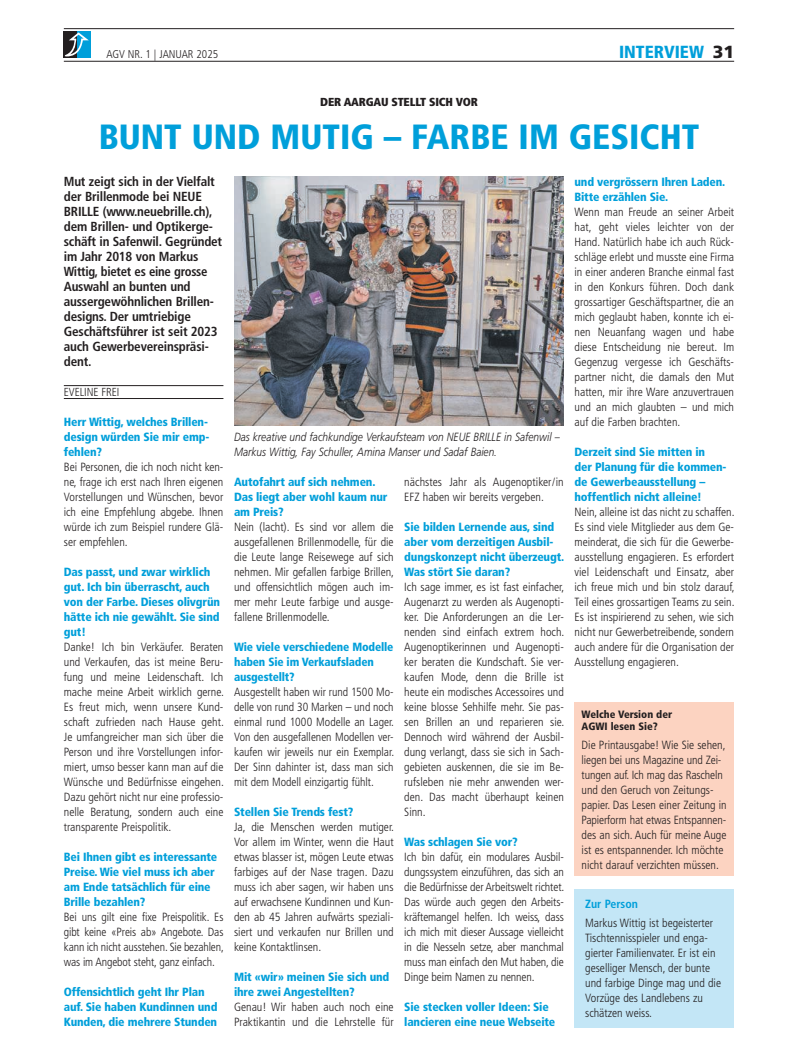
<style>
.page{position:relative;width:798px;height:1063px;background:#fff}
.page>*{position:absolute;margin:0;border:0;box-sizing:border-box;transform-origin:0 0}
.t1{font:900 condensed 35px "Frutiger LT Std";color:#009fda}
.t2{font:900 condensed 17.5px "Frutiger LT Std";color:#009fda}
.t3{font:700 condensed 13.12px/15px "Frutiger LT Std";letter-spacing:-.015em;color:#231f20}
.t4{font:300 condensed 11.88px/15px "Frutiger LT Std";color:#231f20;text-align:justify}
.t5{font:900 condensed 11.88px/15px "Frutiger LT Std";letter-spacing:-.015em;color:#009fda}
.t6{font:italic 300 11.88px/15px "Frutiger LT Std";color:#231f20;scale:.85 1}
.t7{font:700 condensed 11.88px "Frutiger LT Std";color:#009fda}
.t8{font:900 condensed 11.62px "Frutiger LT Std";letter-spacing:-.015em;color:#231f20}
.t9{font:300 condensed 11.62px "Frutiger LT Std";letter-spacing:-.005em;color:#231f20}
.t10{font:300 condensed 11.25px "Frutiger LT Std";color:#231f20}
.t11{font:900 condensed 10.62px/12.5px "Frutiger LT Std";color:#231f20}
.t12{font:300 condensed 9.38px "Frutiger LT Std";color:#fff}
.s1{font-stretch:normal;color:#231f20}
</style>
<div class="page">
<hr style="left:64px;top:28px;width:669px;height:1px;background:#231f20">
<svg style="left:64px;top:32px;width:13px;height:26px"></svg>
<div style="left:77px;top:32px;width:13px;height:26px;background:#009fda"></div>
<svg style="left:65px;top:32px;width:24px;height:24px"></svg>
<hr style="left:64px;top:61px;width:669px;height:1px;background:#231f20">
<hr style="left:64px;top:385px;width:159px;height:1px;background:#231f20">
<hr style="left:64px;top:398px;width:159px;height:1px;background:#231f20">
<div style="left:574px;top:889px;width:159px;height:139px;background:#c3e6f6"></div>
<img style="left:234px;top:177px;width:329px;height:249px">
<div style="left:574px;top:703px;width:159px;height:173px;background:#fcd3c1"></div>
<p class="t10" style="left:106px;top:48px;width:113px">AGV NR. 1 | JANUAR 2025</p>
<h2 class="t2" style="left:619px;top:42px;width:116px">INTERVIEW <span class="s1">31</span></h2>
<p class="t8" style="left:320px;top:95px;width:159px">DER AARGAU STELLT SICH VOR</p>
<h1 class="t1" style="left:99px;top:115px;width:602px">BUNT UND MUTIG – FARBE IM GESICHT</h1>
<p class="t3" style="left:64px;top:174px;width:160px">Mut zeigt sich in der Vielfalt der Brillenmode bei NEUE<br>BRILLE (www.neuebrille.ch), dem Brillen- und Optikerge&shy;schäft in Safenwil. Gegründet im Jahr 2018 von Markus<br>Wittig, bietet es eine grosse<br>Auswahl an bunten und aussergewöhnlichen Brillen&shy;designs. Der umtriebige<br>Geschäftsführer ist seit 2023 auch Gewerbevereinspräsi&shy;dent.</p>
<p class="t9" style="left:64px;top:385px;width:57px">EVELINE FREI</p>
<p class="t5" style="left:64px;top:414px;width:147px;text-align:justify">Herr Wittig, welches Brillen&shy;design würden Sie mir emp&shy;fehlen?</p>
<p class="t4" style="left:64px;top:459px;width:161px">Bei Personen, die ich noch nicht ken&shy;ne, frage ich erst nach Ihren eigenen Vorstellungen und Wünschen, bevor ich eine Empfehlung abgebe. Ihnen würde ich zum Beispiel rundere Glä&shy;ser empfehlen.</p>
<p class="t5" style="left:64px;top:564px;width:158px">Das passt, und zwar wirklich gut. Ich bin überrascht, auch von der Farbe. Dieses olivgrün hätte ich nie gewählt. Sie sind gut!</p>
<p class="t4" style="left:64px;top:639px;width:161px">Danke! Ich bin Verkäufer. Beraten und Verkaufen, das ist meine Beru&shy;fung und meine Leidenschaft. Ich mache meine Arbeit wirklich gerne.<br>Es freut mich, wenn unsere Kund&shy;schaft zufrieden nach Hause geht.<br>Je umfangreicher man sich über die Person und ihre Vorstellungen infor&shy;miert, umso besser kann man auf die Wünsche und Bedürfnisse eingehen.<br>Dazu gehört nicht nur eine professio&shy;nelle Beratung, sondern auch eine transparente Preispolitik.</p>
<p class="t5" style="left:64px;top:849px;width:155px">Bei Ihnen gibt es interessante<br>Preise. Wie viel muss ich aber am Ende tatsächlich für eine<br>Brille bezahlen?</p>
<p class="t4" style="left:64px;top:909px;width:161px">Bei uns gilt eine fixe Preispolitik. Es gibt keine «Preis ab» Angebote. Das kann ich nicht ausstehen. Sie bezahlen, was im Angebot steht, ganz einfach.</p>
<p class="t5" style="left:64px;top:984px;width:155px">Offensichtlich geht Ihr Plan auf. Sie haben Kundinnen und<br>Kunden, die mehrere Stunden</p>
<p class="t12" style="left:550px;top:239px;width:59px;rotate:-90deg">Foto: Eveline Frei</p>
<p class="t6" style="left:234px;top:429px;width:384px">Das kreative und fachkundige Verkaufsteam von NEUE BRILLE in Safenwil –<br>Markus Wittig, Fay Schuller, Amina Manser und Sadaf Baien.</p>
<p class="t5" style="left:234px;top:474px;width:155px">Autofahrt auf sich nehmen.<br>Das liegt aber wohl kaum nur am Preis?</p>
<p class="t4" style="left:234px;top:519px;width:161px">Nein (lacht). Es sind vor allem die ausgefallenen Brillenmodelle, für die die Leute lange Reisewege auf sich nehmen. Mir gefallen farbige Brillen, und offensichtlich mögen auch im&shy;mer mehr Leute farbige und ausge&shy;fallene Brillenmodelle.</p>
<p class="t5" style="left:234px;top:639px;width:161px">Wie viele verschiedene Modelle haben Sie im Verkaufsladen ausgestellt?</p>
<p class="t4" style="left:234px;top:684px;width:161px">Ausgestellt haben wir rund 1500 Mo&shy;delle von rund 30 Marken – und noch einmal rund 1000 Modelle an Lager.<br>Von den ausgefallenen Modellen ver&shy;kaufen wir jeweils nur ein Exemplar.<br>Der Sinn dahinter ist, dass man sich mit dem Modell einzigartig fühlt.</p>
<p class="t5" style="left:234px;top:804px;width:121px">Stellen Sie Trends fest?</p>
<p class="t4" style="left:234px;top:819px;width:161px">Ja, die Menschen werden mutiger.<br>Vor allem im Winter, wenn die Haut etwas blasser ist, mögen Leute etwas farbiges auf der Nase tragen. Dazu muss ich aber sagen, wir haben uns auf erwachsene Kundinnen und Kun&shy;den ab 45 Jahren aufwärts speziali&shy;siert und verkaufen nur Brillen und keine Kontaktlinsen.</p>
<p class="t5" style="left:234px;top:969px;width:157px">Mit «wir» meinen Sie sich und ihre zwei Angestellten?</p>
<p class="t4" style="left:234px;top:999px;width:161px">Genau! Wir haben auch noch eine<br>Praktikantin und die Lehrstelle für</p>
<p class="t4" style="left:404px;top:474px;width:161px">nächstes Jahr als Augenoptiker/in<br>EFZ haben wir bereits vergeben.</p>
<p class="t5" style="left:404px;top:519px;width:161px">Sie bilden Lernende aus, sind aber vom derzeitigen Ausbil&shy;dungskonzept nicht überzeugt.<br>Was stört Sie daran?</p>
<p class="t4" style="left:404px;top:579px;width:161px">Ich sage immer, es ist fast einfacher, Augenarzt zu werden als Augenopti&shy;ker. Die Anforderungen an die Ler&shy;nenden sind einfach extrem hoch.<br>Augenoptikerinnen und Augenopti&shy;ker beraten die Kundschaft. Sie ver&shy;kaufen Mode, denn die Brille ist heute ein modisches Accessoires und keine blosse Sehhilfe mehr. Sie pas&shy;sen Brillen an und reparieren sie.<br>Dennoch wird während der Ausbil&shy;dung verlangt, dass sie sich in Sach&shy;gebieten auskennen, die sie im Be&shy;rufsleben nie mehr anwenden wer&shy;den. Das macht überhaupt keinen Sinn.</p>
<p class="t5" style="left:404px;top:834px;width:115px">Was schlagen Sie vor?</p>
<p class="t4" style="left:404px;top:849px;width:161px">Ich bin dafür, ein modulares Ausbil&shy;dungssystem einzuführen, das sich an die Bedürfnisse der Arbeitswelt richtet.<br>Das würde auch gegen den Arbeits&shy;kräftemangel helfen. Ich weiss, dass ich mich mit dieser Aussage vielleicht in die Nesseln setze, aber manchmal muss man einfach den Mut haben, die Dinge beim Namen zu nennen.</p>
<p class="t5" style="left:404px;top:999px;width:152px">Sie stecken voller Ideen: Sie lancieren eine neue Webseite</p>
<p class="t5" style="left:574px;top:174px;width:152px">und vergrössern Ihren Laden.<br>Bitte erzählen Sie.</p>
<p class="t4" style="left:574px;top:204px;width:161px">Wenn man Freude an seiner Arbeit hat, geht vieles leichter von der Hand. Natürlich habe ich auch Rück&shy;schläge erlebt und musste eine Firma in einer anderen Branche einmal fast in den Konkurs führen. Doch dank grossartiger Geschäftspartner, die an mich geglaubt haben, konnte ich ei&shy;nen Neuanfang wagen und habe diese Entscheidung nie bereut. Im Gegenzug vergesse ich Geschäfts&shy;partner nicht, die damals den Mut hatten, mir ihre Ware anzuvertrauen und an mich glaubten – und mich auf die Farben brachten.</p>
<p class="t5" style="left:574px;top:444px;width:153px">Derzeit sind Sie mitten in<br>der Planung für die kommen&shy;de Gewerbeausstellung – hoffentlich nicht alleine!</p>
<p class="t4" style="left:574px;top:504px;width:161px">Nein, alleine ist das nicht zu schaffen.<br>Es sind viele Mitglieder aus dem Ge&shy;meinderat, die sich für die Gewerbe&shy;ausstellung engagieren. Es erfordert viel Leidenschaft und Einsatz, aber ich freue mich und bin stolz darauf, Teil eines grossartigen Teams zu sein.<br>Es ist inspirierend zu sehen, wie sich nicht nur Gewerbetreibende, sondern auch andere für die Organisation der Ausstellung engagieren.</p>
<p class="t11" style="left:581px;top:708px;width:92px">Welche Version der<br>AGWI lesen Sie?</p>
<p class="t4" style="left:581px;top:737px;width:146px;text-align:left">Die Printausgabe! Wie Sie sehen, liegen bei uns Magazine und Zei&shy;tungen auf. Ich mag das Rascheln und den Geruch von Zeitungs&shy;papier. Das Lesen einer Zeitung in<br>Papierform hat etwas Entspannen&shy;des an sich. Auch für meine Auge ist es entspannender. Ich möchte nicht darauf verzichten müssen.</p>
<p class="t7" style="left:585px;top:897px;width:54px">Zur Person</p>
<p class="t4" style="left:585px;top:915px;width:137px;text-align:left">Markus Wittig ist begeisterter<br>Tischtennisspieler und enga&shy;gierter Familienvater. Er ist ein geselliger Mensch, der bunte und farbige Dinge mag und die<br>Vorzüge des Landlebens zu schätzen weiss.</p>
</div>
